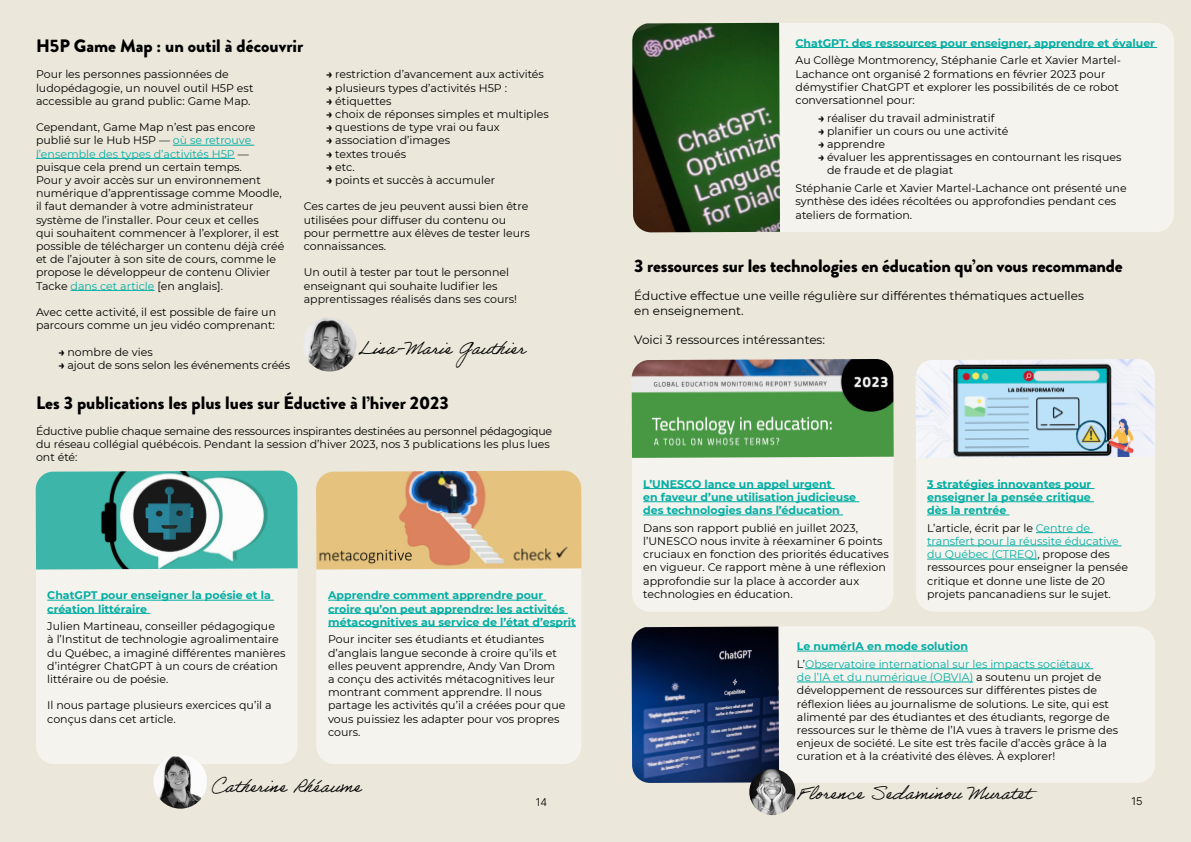
<style>
.page{position:relative;width:1191px;height:842px;background:#ebe7da}
.page>*{position:absolute;margin:0;border:0;box-sizing:border-box;transform-origin:0 0}
.t1{font:900 18px "Brandon Grotesque";letter-spacing:-.005em;color:#000}
.t2{font:18px "Adobe Handwriting Ernie";color:#000}
.t3{font:12px/14.4px "Montserrat";color:#000}
.t4{font:11px/13.2px "Montserrat";color:#000}
.t5{font:700 11px/13.2px "Montserrat";color:#03aea4}
.t6{font:11px/13.2px "Montserrat";letter-spacing:-.02em;color:#000}
.t7{font:11px/17.7px "Montserrat";color:#03aea4}
.t8{font:300 11px "Pretendard";color:#000}
.s1{color:#03aea4}
.s2{font-weight:700}
.s3{color:#000}
</style>
<div class="page">
<div style="left:780px;top:23px;width:394px;height:209px;background:#f5f3ed"></div>
<div style="left:779px;top:626px;width:376px;height:157px;background:#f5f3ed"></div>
<div style="left:36px;top:569px;width:261px;height:195px;background:#f5f3ed"></div>
<div style="left:632px;top:458px;width:261px;height:154px;background:#f5f3ed"></div>
<div style="left:916px;top:458px;width:239px;height:154px;background:#f5f3ed"></div>
<div style="left:316px;top:569px;width:265px;height:195px;background:#f5f3ed"></div>
<hr style="left:795px;top:47px;width:362px;height:1px;background:#03aea4">
<hr style="left:797px;top:651px;width:171px;height:1px;background:#03aea4">
<hr style="left:805px;top:668px;width:288px;height:1px;background:#03aea4">
<hr style="left:797px;top:682px;width:176px;height:1px;background:#03aea4">
<hr style="left:47px;top:600px;width:227px;height:1px;background:#03aea4">
<hr style="left:47px;top:613px;width:103px;height:1px;background:#03aea4">
<hr style="left:643px;top:488px;width:191px;height:1px;background:#03aea4">
<hr style="left:643px;top:501px;width:216px;height:1px;background:#03aea4">
<hr style="left:643px;top:515px;width:200px;height:1px;background:#03aea4">
<hr style="left:927px;top:488px;width:167px;height:1px;background:#03aea4">
<hr style="left:927px;top:501px;width:167px;height:1px;background:#03aea4">
<hr style="left:927px;top:515px;width:82px;height:1px;background:#03aea4">
<hr style="left:1036px;top:532px;width:57px;height:1px;background:#03aea4">
<hr style="left:927px;top:546px;width:194px;height:1px;background:#03aea4">
<hr style="left:927px;top:559px;width:110px;height:1px;background:#03aea4">
<hr style="left:328px;top:600px;width:218px;height:1px;background:#03aea4">
<hr style="left:328px;top:613px;width:240px;height:1px;background:#03aea4">
<hr style="left:328px;top:626px;width:248px;height:1px;background:#03aea4">
<img style="left:632px;top:23px;width:148px;height:209px">
<img style="left:631px;top:626px;width:148px;height:157px">
<img style="left:36px;top:471px;width:262px;height:98px">
<img style="left:631px;top:359px;width:262px;height:99px">
<img style="left:915px;top:359px;width:240px;height:99px">
<img style="left:316px;top:471px;width:265px;height:98px">
<hr style="left:173px;top:145px;width:81px;height:1px;background:#03aea4">
<hr style="left:36px;top:158px;width:199px;height:1px;background:#03aea4">
<hr style="left:71px;top:290px;width:83px;height:1px;background:#03aea4">
<img style="left:153px;top:755px;width:54px;height:54px">
<img style="left:302px;top:318px;width:54px;height:54px;border-radius:27px">
<img style="left:749px;top:769px;width:46px;height:46px;border-radius:23px">
<h1 class="t1" style="left:36px;top:33px;width:269px">H5P Game Map : un outil à découvrir</h1>
<p class="t4" style="left:36px;top:67px;width:219px">Pour les personnes passionnées de ludopédagogie, un nouvel outil H5P est accessible au grand public: Game Map.</p>
<p class="t4" style="left:36px;top:120px;width:250px">Cependant, Game Map n’est pas encore publié sur le Hub H5P — <span class="s1">où se retrouve l’ensemble des types d’activités H5P</span> — puisque cela prend un certain temps.<br>Pour y avoir accès sur un environnement numérique d’apprentissage comme Moodle, il faut demander à votre administrateur système de l’installer. Pour ceux et celles<br>qui souhaitent commencer à l’explorer, il est possible de télécharger un contenu déjà créé et de l’ajouter à son site de cours, comme le propose le développeur de contenu Olivier Tacke <span class="s1">dans cet article</span> [en anglais].</p>
<p class="t4" style="left:36px;top:305px;width:242px">Avec cette activité, il est possible de faire un parcours comme un jeu vidéo comprenant:</p>
<p class="t4" style="left:58px;top:345px;width:96px"><span class="s2">→</span> nombre de vies</p>
<p class="t4" style="left:58px;top:358px;width:233px"><span class="s2">→</span> ajout de sons selon les événements créés</p>
<p class="t4" style="left:326px;top:67px;width:219px"><span class="s2">→</span> restriction d’avancement aux activités</p>
<p class="t4" style="left:326px;top:81px;width:182px"><span class="s2">→</span> plusieurs types d’activités H5P :</p>
<p class="t4" style="left:326px;top:94px;width:67px"><span class="s2">→</span> étiquettes</p>
<p class="t4" style="left:326px;top:107px;width:224px"><span class="s2">→</span> choix de réponses simples et multiples</p>
<p class="t4" style="left:326px;top:120px;width:175px"><span class="s2">→</span> questions de type vrai ou faux</p>
<p class="t4" style="left:326px;top:133px;width:125px"><span class="s2">→</span> association d’images</p>
<p class="t4" style="left:326px;top:147px;width:81px"><span class="s2">→</span> textes troués</p>
<p class="t4" style="left:326px;top:160px;width:30px"><span class="s2">→</span> etc.</p>
<p class="t4" style="left:326px;top:173px;width:171px"><span class="s2">→</span> points et succès à accumuler</p>
<p class="t4" style="left:304px;top:199px;width:228px">Ces cartes de jeu peuvent aussi bien être utilisées pour diffuser du contenu ou pour permettre aux élèves de tester leurs connaissances.</p>
<p class="t4" style="left:304px;top:265px;width:215px">Un outil à tester par tout le personnel enseignant qui souhaite ludifier les apprentissages réalisés dans ses cours!</p>
<h1 class="t2" style="left:359px;top:337px;width:168px">Lisa-Marie Gauthier</h1>
<h1 class="t1" style="left:36px;top:390px;width:414px">Les 3 publications les plus lues sur Éductive à l’hiver 2023</h1>
<p class="t6" style="left:36px;top:424px;width:518px">Éductive publie chaque semaine des ressources inspirantes destinées au personnel pédagogique du réseau collégial québécois. Pendant la session d’hiver 2023, nos 3 publications les plus lues ont été:</p>
<p class="t5" style="left:795px;top:36px;width:361px">ChatGPT: des ressources pour enseigner, apprendre et évaluer</p>
<p class="t4" style="left:795px;top:53px;width:327px">Au Collège Montmorency, Stéphanie Carle et Xavier Martel-Lachance ont organisé 2 formations en février 2023 pour démystifier ChatGPT et explorer les possibilités de ce robot conversationnel pour:</p>
<p class="t4" style="left:818px;top:111px;width:178px"><span class="s2">→</span> réaliser du travail administratif</p>
<p class="t4" style="left:818px;top:124px;width:192px"><span class="s2">→</span> planifier un cours ou une activité</p>
<p class="t4" style="left:818px;top:137px;width:69px"><span class="s2">→</span> apprendre</p>
<p class="t4" style="left:827px;top:150px;width:296px;text-indent:-9px"><span class="s2">→</span> évaluer les apprentissages en contournant les risques de fraude et de plagiat</p>
<p class="t4" style="left:795px;top:181px;width:332px">Stéphanie Carle et Xavier Martel-Lachance ont présenté une synthèse des idées récoltées ou approfondies pendant ces ateliers de formation.</p>
<h1 class="t1" style="left:634px;top:253px;width:490px">3 ressources sur les technologies en éducation qu’on vous recommande</h1>
<p class="t3" style="left:634px;top:289px;width:451px">Éductive effectue une veille régulière sur différentes thématiques actuelles en enseignement.</p>
<p class="t3" style="left:634px;top:332px;width:192px">Voici 3 ressources intéressantes:</p>
<p class="t5" style="left:47px;top:588px;width:225px">ChatGPT pour enseigner la poésie et la création littéraire</p>
<p class="t4" style="left:47px;top:619px;width:240px">Julien Martineau, conseiller pédagogique<br>à l’Institut de technologie agroalimentaire du Québec, a imaginé différentes manières d’intégrer ChatGPT à un cours de création littéraire ou de poésie.</p>
<p class="t4" style="left:47px;top:698px;width:226px">Il nous partage plusieurs exercices qu’il a conçus dans cet article.</p>
<p class="t5" style="left:927px;top:477px;width:166px;text-align:justify">3 stratégies innovantes pour enseigner la pensée critique dès la rentrée</p>
<p class="t4" style="left:927px;top:521px;width:202px">L’article, écrit par le <span class="s1">Centre de transfert pour la réussite éducative du Québec (CTREQ)</span>, propose des ressources pour enseigner la pensée critique et donne une liste de 20</p>
<p class="t5" style="left:643px;top:477px;width:214px">L’UNESCO lance un appel urgent<br>en faveur d’une utilisation judicieuse des technologies dans l’éducation</p>
<p class="t4" style="left:643px;top:521px;width:247px">Dans son rapport publié en juillet 2023, l’UNESCO nous invite à réexaminer 6 points cruciaux en fonction des priorités éducatives en vigueur. Ce rapport mène à une réflexion approfondie sur la place à accorder aux technologies en éducation.</p>
<p class="t5" style="left:328px;top:588px;width:216px">Apprendre comment apprendre pour</p>
<p class="t4" style="left:927px;top:587px;width:185px">projets pancanadiens sur le sujet.</p>
<p class="t5" style="left:328px;top:601px;width:249px">croire qu’on peut apprendre: les activités métacognitives au service de l’état d’esprit</p>
<p class="t4" style="left:328px;top:632px;width:239px">Pour inciter ses étudiants et étudiantes d’anglais langue seconde à croire qu’ils et elles peuvent apprendre, Andy Van Drom<br>a conçu des activités métacognitives leur montrant comment apprendre. Il nous partage les activités qu’il a créées pour que vous puissiez les adapter pour vos propres cours.</p>
<p class="t7" style="left:797px;top:637px;width:295px"><span class="s2">Le numérIA en mode solution<br></span><span class="s3">L’</span>Observatoire international sur les impacts sociétaux</p>
<p class="t4" style="left:797px;top:670px;width:323px"><span class="s1">de l’IA et du numérique (OBVIA)</span> a soutenu un projet de développement de ressources sur différentes pistes de réflexion liées au journalisme de solutions. Le site, qui est alimenté par des étudiantes et des étudiants, regorge de ressources sur le thème de l’IA vues à travers le prisme des enjeux de société. Le site est très facile d’accès grâce à la curation et à la créativité des élèves. À explorer!</p>
<h1 class="t2" style="left:211px;top:775px;width:151px">Catherine Rhéaume</h1>
<h1 class="t2" style="left:797px;top:782px;width:235px">Florence Sedaminou Muratet</h1>
<p class="t8" style="left:536px;top:794px;width:13px">14</p>
<p class="t8" style="left:1131px;top:794px;width:13px">15</p>
</div>
